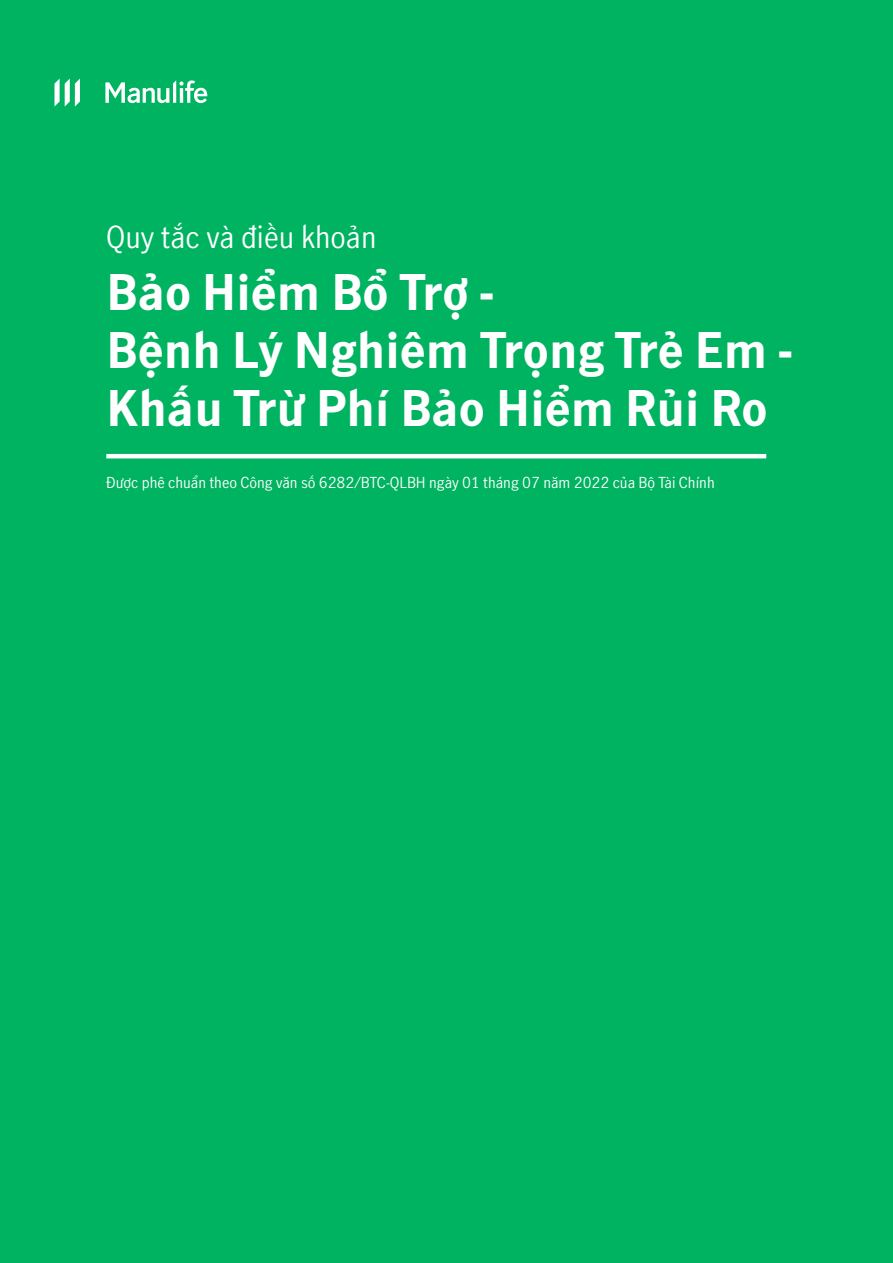
<style>
.page{position:relative;width:893px;height:1263px;background:#00b361}
.page>*{position:absolute;margin:0;border:0;box-sizing:border-box;transform-origin:0 0}
.t1{font:700 48px "Manulife JH Sans";color:#fff}
.t2{font:30px "Manulife JH Sans";color:#fff}
.t3{font:15px "Manulife JH Sans";color:#fff}
</style>
<div class="page">
<hr style="left:106px;top:454px;width:660px;height:4px;background:#fff">
<svg style="left:54px;top:79px;width:26px;height:28px"></svg>
<svg style="left:105px;top:80px;width:102px;height:23px"></svg>
<p class="t2" style="left:106px;top:216px;width:272px">Quy tắc và điều khoản</p>
<p class="t1" style="left:106px;top:260px;width:389px">Bảo Hiểm Bổ Trợ -</p>
<p class="t1" style="left:106px;top:317px;width:688px">Bệnh Lý Nghiêm Trọng Trẻ Em -</p>
<p class="t1" style="left:106px;top:375px;width:663px">Khấu Trừ Phí Bảo Hiểm Rủi Ro</p>
<p class="t3" style="left:106px;top:473px;width:610px">Được phê chuẩn theo Công văn số 6282/BTC-QLBH ngày 01 tháng 07 năm 2022 của Bộ Tài Chính</p>
</div>
